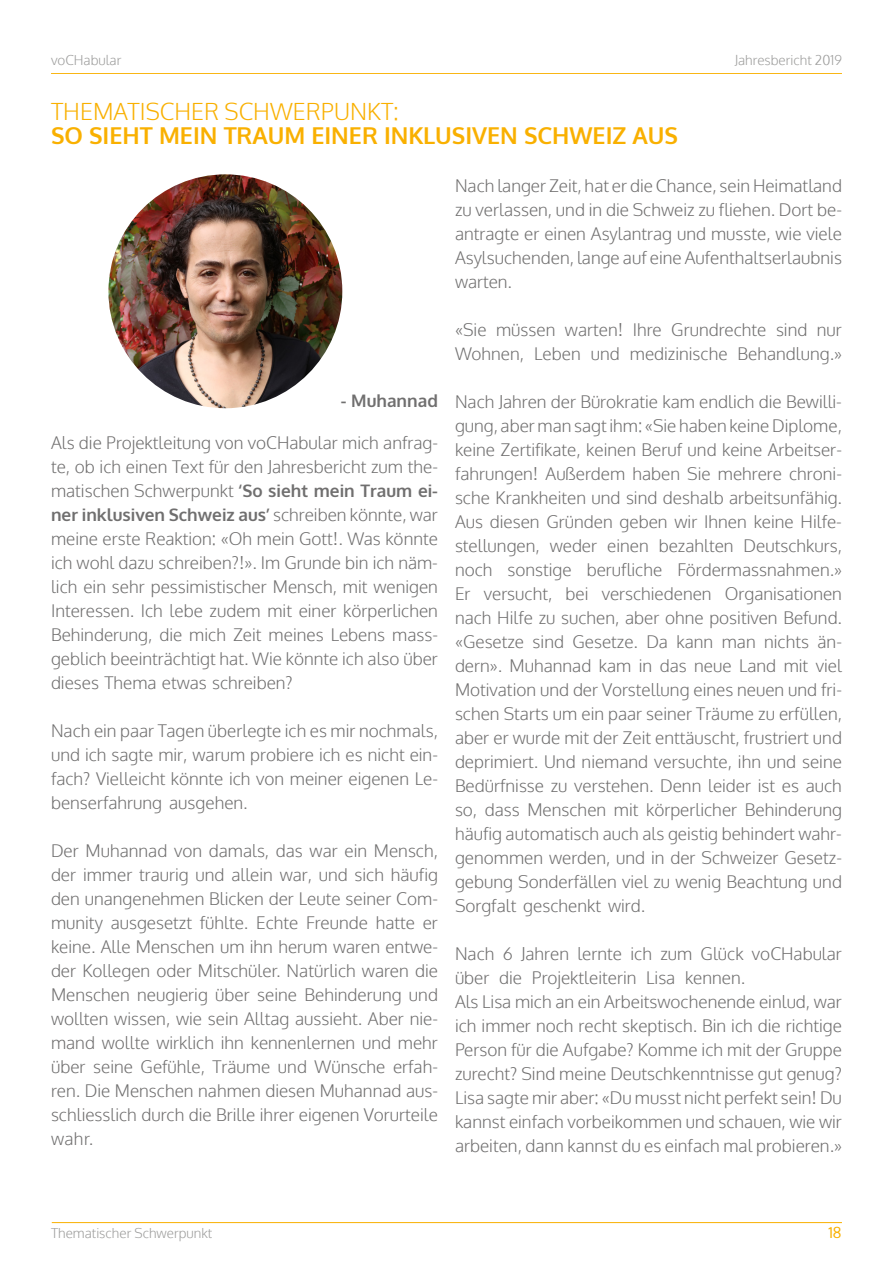
<style>
.page{position:relative;width:893px;height:1263px;background:#fff}
.page>*{position:absolute;margin:0;border:0;box-sizing:border-box;transform-origin:0 0}
.t1{font:700 23.25px "Oxygen";color:#f9b000}
.t2{font:300 23.25px "Oxygen";color:#f9b000}
.t3{font:300 17.25px/24px "Oxygen";color:#706f6f;text-align:justify}
.t4{font:700 17.25px "Oxygen";color:#706f6f}
.t5{font:15px "Oxygen";color:#f9b000}
.t6{font:300 13.5px "Oxygen";color:#9d9d9c}
.s1{font-weight:700}
</style>
<div class="page">
<hr style="left:51px;top:73px;width:791px;height:1px;background:#f9b000">
<hr style="left:52px;top:1222px;width:790px;height:1px;background:#f9b000">
<img style="left:108px;top:174px;width:234px;height:234px;border-radius:117px">
<p class="t6" style="left:51px;top:52px;width:72px">voCHabular</p>
<p class="t6" style="left:735px;top:52px;width:109px">Jahresbericht 2019</p>
<h1 class="t2" style="left:51px;top:97px;width:350px">THEMATISCHER SCHWERPUNKT:</h1>
<h1 class="t1" style="left:51px;top:121px;width:628px">SO SIEHT MEIN TRAUM EINER INKLUSIVEN SCHWEIZ AUS</h1>
<p class="t4" style="left:341px;top:390px;width:99px">- Muhannad</p>
<p class="t3" style="left:51px;top:431px;width:388px">Als die Projektleitung von voCHabular mich anfrag&shy;te, ob ich einen Text für den Jahresbericht zum the&shy;matischen Schwerpunkt <span class="s1">‘So sieht mein Traum ei&shy;ner inklusiven Schweiz aus’</span> schreiben könnte, war meine erste Reaktion: «Oh mein Gott!. Was könnte ich wohl dazu schreiben?!». Im Grunde bin ich näm&shy;lich ein sehr pessimistischer Mensch, mit wenigen Interessen. Ich lebe zudem mit einer körperlichen Behinderung, die mich Zeit meines Lebens mass&shy;geblich beeinträchtigt hat. Wie könnte ich also über dieses Thema etwas schreiben?</p>
<p class="t3" style="left:51px;top:719px;width:388px">Nach ein paar Tagen überlegte ich es mir nochmals, und ich sagte mir, warum probiere ich es nicht ein&shy;fach? Vielleicht könnte ich von meiner eigenen Le&shy;benserfahrung ausgehen.</p>
<p class="t3" style="left:51px;top:839px;width:388px">Der Muhannad von damals, das war ein Mensch, der immer traurig und allein war, und sich häufig den unangenehmen Blicken der Leute seiner Com&shy;munity ausgesetzt fühlte. Echte Freunde hatte er keine. Alle Menschen um ihn herum waren entwe&shy;der Kollegen oder Mitschüler. Natürlich waren die Menschen neugierig über seine Behinderung und wollten wissen, wie sein Alltag aussieht. Aber nie&shy;mand wollte wirklich ihn kennenlernen und mehr über seine Gefühle, Träume und Wünsche erfah&shy;ren. Die Menschen nahmen diesen Muhannad aus&shy;schliesslich durch die Brille ihrer eigenen Vorurteile wahr.</p>
<p class="t3" style="left:455px;top:174px;width:388px">Nach langer Zeit, hat er die Chance, sein Heimatland zu verlassen, und in die Schweiz zu fliehen. Dort be&shy;antragte er einen Asylantrag und musste, wie viele Asylsuchenden, lange auf eine Aufenthaltserlaubnis warten.</p>
<p class="t3" style="left:455px;top:318px;width:388px">«Sie müssen warten! Ihre Grundrechte sind nur<br>Wohnen, Leben und medizinische Behandlung.»</p>
<p class="t3" style="left:455px;top:390px;width:388px">Nach Jahren der Bürokratie kam endlich die Bewilli&shy;gung, aber man sagt ihm: «Sie haben keine Diplome, keine Zertifikate, keinen Beruf und keine Arbeitser&shy;fahrungen! Außerdem haben Sie mehrere chroni&shy;sche Krankheiten und sind deshalb arbeitsunfähig.<br>Aus diesen Gründen geben wir Ihnen keine Hilfe&shy;stellungen, weder einen bezahlten Deutschkurs, noch sonstige berufliche Fördermassnahmen.» Er versucht, bei verschiedenen Organisationen nach Hilfe zu suchen, aber ohne positiven Befund. «Gesetze sind Gesetze. Da kann man nichts än&shy;dern». Muhannad kam in das neue Land mit viel Motivation und der Vorstellung eines neuen und fri&shy;schen Starts um ein paar seiner Träume zu erfüllen, aber er wurde mit der Zeit enttäuscht, frustriert und deprimiert. Und niemand versuchte, ihn und seine Bedürfnisse zu verstehen. Denn leider ist es auch so, dass Menschen mit körperlicher Behinderung häufig automatisch auch als geistig behindert wahr&shy;genommen werden, und in der Schweizer Gesetz&shy;gebung Sonderfällen viel zu wenig Beachtung und Sorgfalt geschenkt wird.</p>
<p class="t3" style="left:455px;top:942px;width:388px;text-align:left">Nach 6 Jahren lernte ich zum Glück voCHabular über die Projektleiterin Lisa kennen.<br>Als Lisa mich an ein Arbeitswochenende einlud, war ich immer noch recht skeptisch. Bin ich die richtige Person für die Aufgabe? Komme ich mit der Gruppe zurecht? Sind meine Deutschkenntnisse gut genug?<br>Lisa sagte mir aber: «Du musst nicht perfekt sein! Du kannst einfach vorbeikommen und schauen, wie wir arbeiten, dann kannst du es einfach mal probieren.»</p>
<p class="t6" style="left:51px;top:1225px;width:163px">Thematischer Schwerpunkt</p>
<p class="t5" style="left:828px;top:1222px;width:15px">18</p>
</div>
